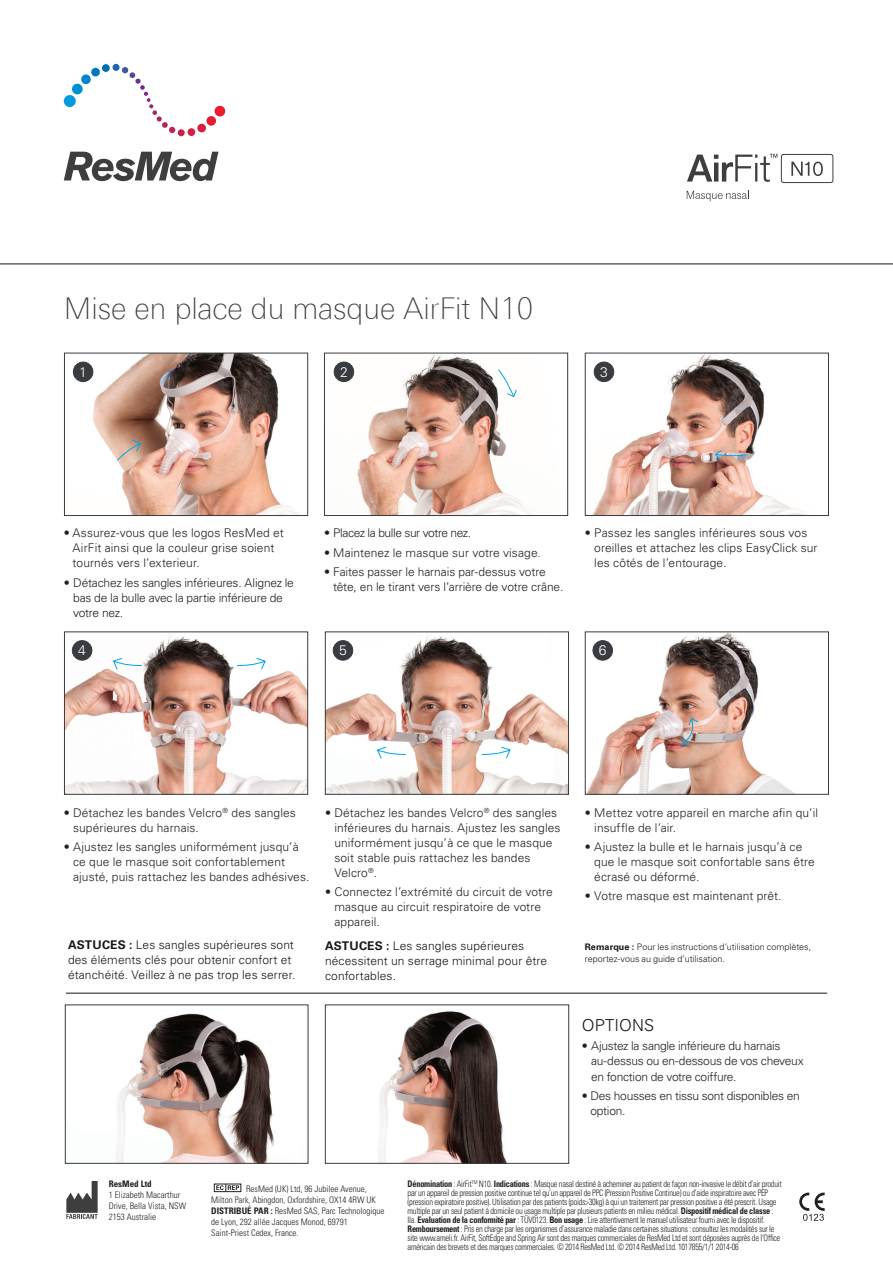
<style>
.page{position:relative;width:893px;height:1263px;background:#fff}
.page>*{position:absolute;margin:0;border:0;box-sizing:border-box;transform-origin:0 0}
.t1{font:100 30px "Linotype Univers 230";color:#3e3e3f}
.t2{font:300 16.5px "Univers LT Std";letter-spacing:.01em;color:#17151a}
.t3{font:300 13.95px "Univers LT Std";color:#fff}
.t4{font:300 12px/15px "Univers LT Std";letter-spacing:.005em;color:#231f20}
.t5{font:300 12px/15px "Univers LT Std";letter-spacing:.01em;color:#17151a}
.t6{font:300 12px/15px "Univers LT Std";letter-spacing:-.025em;color:#231f20}
.t7{font:300 12px/15px "Univers LT Std";letter-spacing:-.02em;color:#231f20}
.t8{font:300 12px "Univers LT Std";letter-spacing:-.035em;color:#231f20}
.t9{font:300 condensed 9px/9px "Univers LT Std";letter-spacing:-.03em;color:#231f20;scale:.93 1}
.t10{font:300 condensed 9px/10.8px "Univers LT Std";color:#231f20}
.t11{font:300 9px/12px "Univers LT Std";color:#17151a}
.t12{font:700 condensed 9px "Univers LT Std";color:#231f20}
.s1{font-size:10.5px}
.s2{font-weight:700}
</style>
<div class="page">
<hr style="left:0;top:264px;width:893px;height:1px;background:#17151a">
<div style="left:214px;top:106px;width:11px;height:11px;background:#ee1b2d;border-radius:50%"></div>
<div style="left:206px;top:116px;width:10px;height:10px;background:#e41d35;border-radius:50%"></div>
<div style="left:197px;top:124px;width:9px;height:8px;background:#da1f3d;border-radius:50%"></div>
<div style="left:187px;top:128px;width:8px;height:8px;background:#d12043;border-radius:50%"></div>
<div style="left:178px;top:129px;width:7px;height:7px;background:#c82249;border-radius:50%"></div>
<div style="left:64px;top:95px;width:12px;height:12px;background:#009bde;border-radius:50%"></div>
<div style="left:72px;top:84px;width:11px;height:11px;background:#008fd5;border-radius:50%"></div>
<div style="left:81px;top:74px;width:10px;height:10px;background:#0084ca;border-radius:50%"></div>
<div style="left:91px;top:68px;width:9px;height:9px;background:#0078c0;border-radius:50%"></div>
<div style="left:102px;top:64px;width:8px;height:8px;background:#006db7;border-radius:50%"></div>
<div style="left:112px;top:64px;width:8px;height:7px;background:#2362af;border-radius:50%"></div>
<svg style="left:122px;top:67px;width:53px;height:66px"></svg>
<svg style="left:64px;top:152px;width:154px;height:29px"></svg>
<img style="left:333px;top:355px;width:198px;height:159px">
<div style="left:324px;top:353px;width:244px;height:163px;border:1px solid #383b3f"></div>
<svg style="left:497px;top:369px;width:20px;height:29px"></svg>
<div style="left:334px;top:362px;width:20px;height:20px;background:#383b3f;border-radius:50%"></div>
<div style="left:334px;top:362px;width:20px;height:20px;border:1px solid #383b3f;border-radius:50%"></div>
<img style="left:592px;top:355px;width:215px;height:159px">
<div style="left:585px;top:353px;width:244px;height:163px;border:1px solid #383b3f"></div>
<div style="left:594px;top:362px;width:20px;height:20px;background:#383b3f;border-radius:50%"></div>
<div style="left:594px;top:362px;width:20px;height:20px;border:1px solid #383b3f;border-radius:50%"></div>
<svg style="left:714px;top:449px;width:33px;height:12px"></svg>
<img style="left:72px;top:355px;width:227px;height:159px">
<div style="left:64px;top:353px;width:244px;height:163px;border:1px solid #383b3f"></div>
<div style="left:73px;top:362px;width:20px;height:20px;background:#383b3f;border-radius:50%"></div>
<div style="left:73px;top:362px;width:20px;height:20px;border:1px solid #383b3f;border-radius:50%"></div>
<svg style="left:116px;top:439px;width:25px;height:22px"></svg>
<img style="left:587px;top:634px;width:206px;height:158px">
<div style="left:585px;top:632px;width:244px;height:162px;border:1px solid #383b3f"></div>
<div style="left:593px;top:641px;width:19px;height:19px;background:#383b3f;border-radius:50%"></div>
<div style="left:593px;top:640px;width:20px;height:20px;border:1px solid #383b3f;border-radius:50%"></div>
<svg style="left:681px;top:718px;width:18px;height:28px"></svg>
<img style="left:327px;top:635px;width:240px;height:157px">
<div style="left:325px;top:632px;width:244px;height:162px;border:1px solid #383b3f"></div>
<div style="left:333px;top:641px;width:20px;height:19px;background:#383b3f;border-radius:50%"></div>
<div style="left:333px;top:640px;width:20px;height:20px;border:1px solid #383b3f;border-radius:50%"></div>
<svg style="left:481px;top:746px;width:30px;height:13px"></svg>
<svg style="left:377px;top:746px;width:30px;height:13px"></svg>
<img style="left:66px;top:636px;width:240px;height:156px">
<div style="left:64px;top:632px;width:244px;height:162px;border:1px solid #383b3f"></div>
<div style="left:72px;top:641px;width:20px;height:19px;background:#383b3f;border-radius:50%"></div>
<div style="left:72px;top:640px;width:20px;height:20px;border:1px solid #383b3f;border-radius:50%"></div>
<svg style="left:236px;top:657px;width:30px;height:13px"></svg>
<svg style="left:113px;top:657px;width:30px;height:13px"></svg>
<img style="left:378px;top:1011px;width:128px;height:150px">
<div style="left:325px;top:1005px;width:244px;height:158px;border:1px solid #383b3f"></div>
<img style="left:116px;top:1013px;width:158px;height:148px">
<hr style="left:66px;top:993px;width:761px;height:1px;background:#17151a">
<svg style="left:799px;top:1192px;width:26px;height:29px"></svg>
<div style="left:214px;top:1184px;width:27px;height:8px;border:1px solid #231f20"></div>
<svg style="left:216px;top:1184px;width:23px;height:7px"></svg>
<svg style="left:687px;top:191px;width:62px;height:10px"></svg>
<div style="left:781px;top:154px;width:52px;height:29px;border:1px solid #3e3e3f;border-radius:2px"></div>
<svg style="left:791px;top:162px;width:32px;height:14px"></svg>
<svg style="left:687px;top:154px;width:90px;height:28px"></svg>
<svg style="left:66px;top:1181px;width:32px;height:38px"></svg>
<p class="t1" style="left:64px;top:292px;width:471px">Mise en place du masque AirFit N10</p>
<p class="t3" style="left:79px;top:363px;width:9px">1</p>
<p class="t3" style="left:600px;top:363px;width:9px">3</p>
<p class="t3" style="left:340px;top:363px;width:9px">2</p>
<p class="t4" style="left:73px;top:526px;width:213px;text-indent:-9px">• Assurez-vous que les logos ResMed et<br>AirFit ainsi que la couleur grise soient tournés vers l’exterieur.</p>
<p class="t7" style="left:73px;top:575px;width:222px;text-indent:-9px">• Détachez les sangles inférieures. Alignez le bas de la bulle avec la partie inférieure de votre nez.</p>
<p class="t3" style="left:78px;top:642px;width:9px">4</p>
<p class="t8" style="left:324px;top:526px;width:148px">• Placez la bulle sur votre nez.</p>
<p class="t4" style="left:324px;top:545px;width:218px">• Maintenez le masque sur votre visage<span class="s1">.</span></p>
<p class="t4" style="left:333px;top:564px;width:232px;text-indent:-9px">• Faites passer le harnais par-dessus votre tête, en le tirant vers l’arrière de votre crâne.</p>
<p class="t3" style="left:339px;top:642px;width:9px">5</p>
<p class="t4" style="left:594px;top:526px;width:225px;text-indent:-9px">• Passez les sangles inférieures sous vos oreilles et attachez les clips EasyClick sur les côtés de l’entourage.</p>
<p class="t3" style="left:599px;top:642px;width:9px">6</p>
<p class="t4" style="left:73px;top:805px;width:224px;text-indent:-9px">• Détachez les bandes Velcro<sup>®</sup> des sangles supérieures du harnais.</p>
<p class="t4" style="left:73px;top:839px;width:238px;text-indent:-9px">• Ajustez les sangles uniformément jusqu’à ce que le masque soit confortablement ajusté, puis rattachez les bandes adhésives.</p>
<p class="t5" style="left:68px;top:937px;width:229px"><span class="s2">ASTUCES :</span> Les sangles supérieures sont des éléments clés pour obtenir confort et étanchéité. Veillez à ne pas trop les serrer.</p>
<p class="t4" style="left:334px;top:805px;width:228px;text-indent:-9px">• Détachez les bandes Velcro<sup>®</sup> des sangles inférieures du harnais. Ajustez les sangles uniformément jusqu’à ce que le masque soit stable puis rattachez les bandes Velcro<sup>®</sup>.</p>
<p class="t4" style="left:334px;top:884px;width:220px;text-indent:-9px">• Connectez l’extrémité du circuit de votre masque au circuit respiratoire de votre appareil.</p>
<p class="t5" style="left:325px;top:939px;width:223px"><span class="s2">ASTUCES :</span> Les sangles supérieures nécessitent un serrage minimal pour être confortables.</p>
<p class="t4" style="left:594px;top:805px;width:225px;text-indent:-9px">• Mettez votre appareil en marche afin qu’il insuffle de l’air.</p>
<p class="t4" style="left:594px;top:839px;width:222px;text-indent:-9px">• Ajustez la bulle et le harnais jusqu’à ce que le masque soit confortable sans être écrasé ou déformé.</p>
<p class="t4" style="left:585px;top:888px;width:198px">• Votre masque est maintenant prêt.</p>
<p class="t11" style="left:585px;top:940px;width:228px"><span class="s2">Remarque :</span> Pour les instructions d’utilisation complètes, reportez-vous au guide d’utilisation.</p>
<p class="t2" style="left:582px;top:1015px;width:74px">OPTIONS</p>
<p class="t6" style="left:591px;top:1039px;width:214px;text-indent:-9px">• Ajustez la sangle inférieure du harnais au-dessus ou en-dessous de vos cheveux en fonction de votre coiffure.</p>
<p class="t6" style="left:590px;top:1088px;width:211px;text-indent:-9px">• Des housses en tissu sont disponibles en option.</p>
<p class="t12" style="left:109px;top:1178px;width:44px">ResMed Ltd</p>
<p class="t10" style="left:109px;top:1189px;width:79px">1 Elizabeth Macarthur<br>Drive, Bella Vista, NSW<br>2153 Australie</p>
<p class="t10" style="left:211px;top:1184px;width:166px;text-indent:35px">ResMed (UK) Ltd, 96 Jubilee Avenue,<br>Milton Park, Abingdon, Oxfordshire, OX14 4RW UK</p>
<p class="t10" style="left:211px;top:1205px;width:175px"><span class="s2">DISTRIBUÉ PAR :</span> ResMed SAS, Parc Technologique</p>
<p class="t10" style="left:211px;top:1216px;width:138px">de Lyon, 292 allée Jacques Monod, 69791</p>
<p class="t10" style="left:211px;top:1227px;width:89px">Saint-Priest Cedex, France.</p>
<p class="t9" style="left:408px;top:1180px;width:404px"><span class="s2">Dénomination</span> : AirFit<sup>TM</sup> N10. <span class="s2">Indications</span> : Masque nasal destiné à acheminer au patient de façon non-invasive le débit d’air produit par un appareil de pression positive continue tel qu’un appareil de PPC (Pression Positive Continue) ou d’aide inspiratoire avec PEP (pression expiratoire positive). Utilisation par des patients (poids&gt;30kg) à qui un traitement par pression positive a été prescrit. Usage multiple par un seul patient à domicile ou usage multiple par plusieurs patients en milieu médical. <span class="s2">Dispositif médical de classe</span> :<br>IIa. <span class="s2">Evaluation de la conformité par</span> : TÜV0123. <span class="s2">Bon usage</span> : Lire attentivement le manuel utilisateur fourni avec le dispositif.<br><span class="s2">Remboursement</span> : Pris en charge par les organismes d’assurance maladie dans certaines situations : consultez les modalités sur le site www.ameli.fr. AirFit, SoftEdge and Spring Air sont des marques commerciales de ResMed Ltd et sont déposées auprès de l’Office américain des brevets et des marques commerciales. © 2014 ResMed Ltd. © 2014 ResMed Ltd. 1017855/1/1 2014-06</p>
</div>
